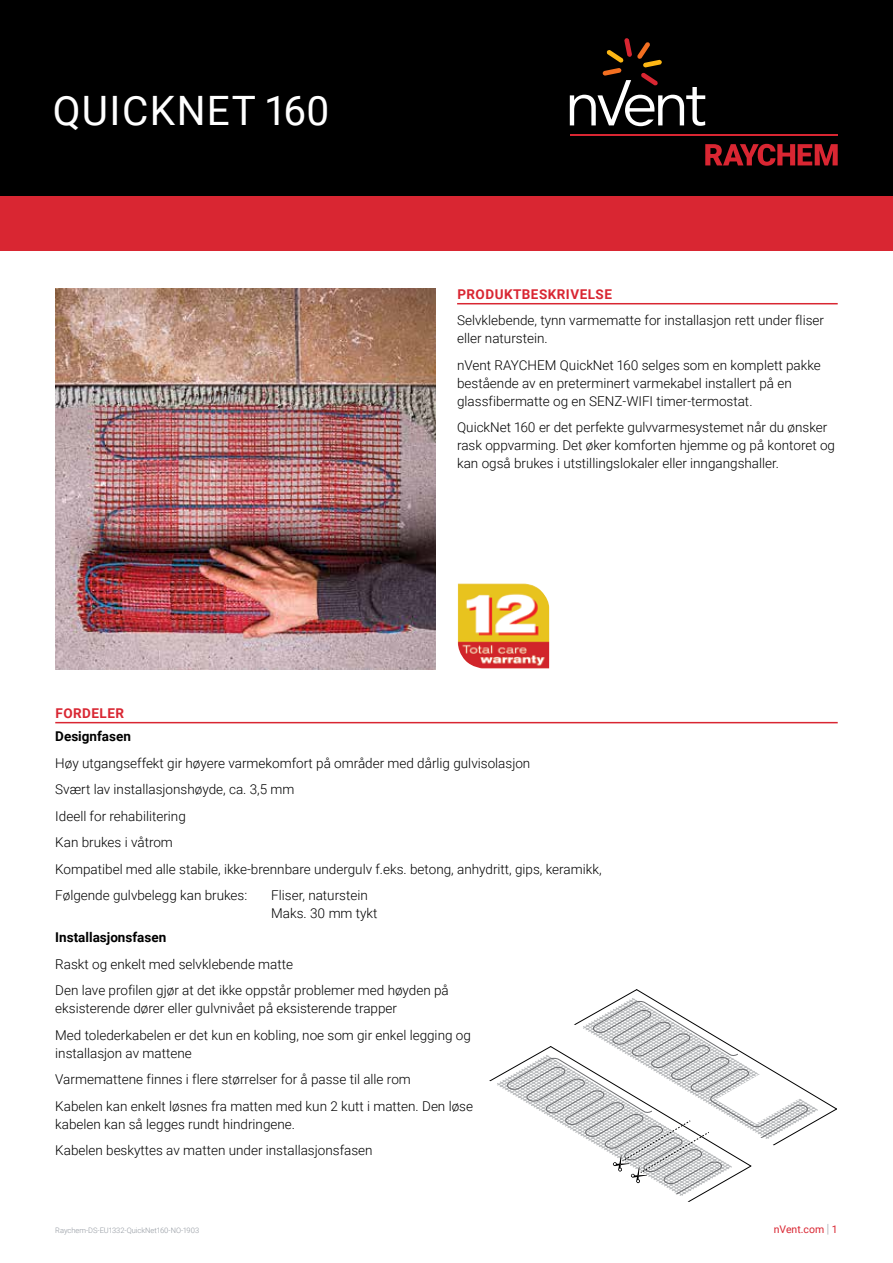
<style>
.page{position:relative;width:893px;height:1263px;background:#fff}
.page>*{position:absolute;margin:0;border:0;box-sizing:border-box;transform-origin:0 0}
.t1{font:40.5px "Roboto";letter-spacing:.035em;color:#fff}
.t2{font:300 13.5px/26.5px "Roboto";color:#000}
.t3{font:700 13.5px "Roboto";color:#000}
.t4{font:700 13.5px "Roboto";letter-spacing:.035em;color:#d92632}
.t5{font:10.5px "Roboto";color:#d92632}
.t6{font:300 7.5px "Roboto";color:#90969e}
.s1{font-weight:300;font-size:12.6px;color:#90969e}
</style>
<div class="page">
<div style="left:0;top:0;width:893px;height:196px;background:#000"></div>
<div style="left:0;top:196px;width:893px;height:55px;background:#d92632"></div>
<svg style="left:705px;top:144px;width:133px;height:22px"></svg>
<hr style="left:570px;top:134px;width:268px;height:2px;background:#d92632">
<svg style="left:570px;top:38px;width:135px;height:88px"></svg>
<hr style="left:457px;top:303px;width:381px;height:1px;background:#d92632">
<img style="left:55px;top:289px;width:381px;height:380px">
<img style="left:458px;top:583px;width:91px;height:85px">
<hr style="left:55px;top:722px;width:783px;height:1px;background:#d92632">
<svg style="left:489px;top:989px;width:348px;height:213px"></svg>
<h1 class="t1" style="left:53px;top:82px;width:279px">QUICKNET 160</h1>
<p class="t4" style="left:457px;top:284px;width:156px">PRODUKTBESKRIVELSE</p>
<p class="t2" style="left:457px;top:311px;width:368px;line-height:18px">Selvklebende, tynn varmematte for installasjon rett under fliser eller naturstein.</p>
<p class="t2" style="left:457px;top:355px;width:365px;line-height:18px">nVent RAYCHEM QuickNet 160 selges som en komplett pakke bestående av en preterminert varmekabel installert på en glassfibermatte og en SENZ-WIFI timer-termostat.</p>
<p class="t2" style="left:457px;top:418px;width:379px;line-height:18px">QuickNet 160 er det perfekte gulvvarmesystemet når du ønsker rask oppvarming. Det øker komforten hjemme og på kontoret og kan også brukes i utstillingslokaler eller inngangshaller.</p>
<p class="t4" style="left:56px;top:703px;width:70px">FORDELER</p>
<p class="t3" style="left:55px;top:727px;width:77px">Designfasen</p>
<p class="t2" style="left:55px;top:749px;width:548px">Høy utgangseffekt gir høyere varmekomfort på områder med dårlig gulvisolasjon<br>Svært lav installasjonshøyde, ca. 3,5 mm<br>Ideell for rehabilitering<br>Kan brukes i våtrom<br>Kompatibel med alle stabile, ikke-brennbare undergulv f.eks. betong, anhydritt, gips, keramikk, Følgende gulvbelegg kan brukes:</p>
<p class="t2" style="left:271px;top:886px;width:108px;line-height:18px">Fliser, naturstein<br>Maks. 30 mm tykt</p>
<p class="t3" style="left:55px;top:928px;width:113px">Installasjonsfasen</p>
<p class="t2" style="left:55px;top:950px;width:395px">Raskt og enkelt med selvklebende matte<br>Den lave profilen gjør at det ikke oppstår problemer med høyden på</p>
<p class="t2" style="left:55px;top:994px;width:417px">eksisterende dører eller gulvnivået på eksisterende trapper<br>Med tolederkabelen er det kun en kobling, noe som gir enkel legging og</p>
<p class="t2" style="left:55px;top:1039px;width:419px">installasjon av mattene<br>Varmemattene finnes i flere størrelser for å passe til alle rom<br>Kabelen kan enkelt løsnes fra matten med kun 2 kutt i matten. Den løse</p>
<p class="t2" style="left:55px;top:1110px;width:319px">kabelen kan så legges rundt hindringene.<br>Kabelen beskyttes av matten under installasjonsfasen</p>
<p class="t6" style="left:55px;top:1225px;width:145px">Raychem-DS-EU1332-QuickNet160-NO-1903</p>
<p class="t5" style="left:774px;top:1222px;width:65px">nVent.com <span class="s1">|</span> 1</p>
</div>
